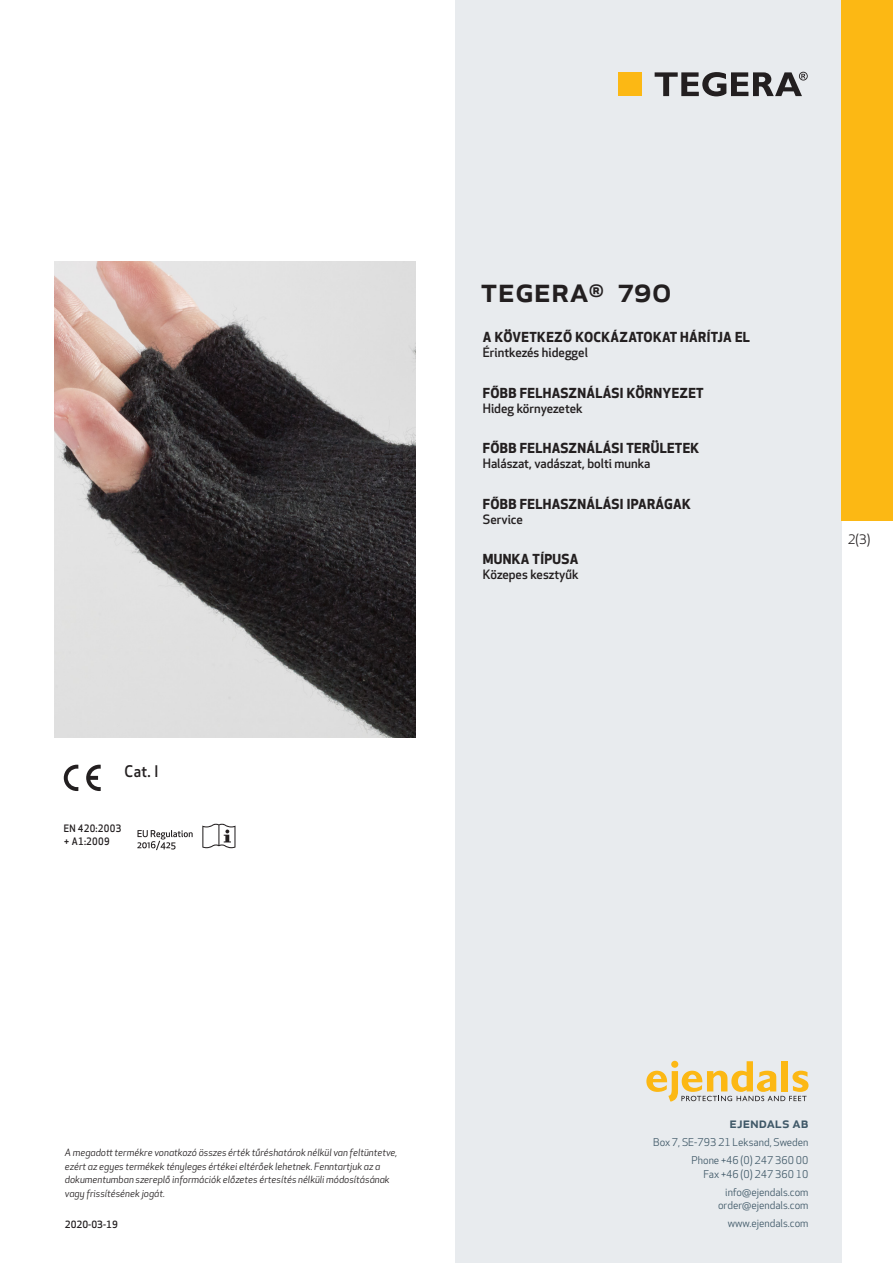
<style>
.page{position:relative;width:893px;height:1263px;background:#fff}
.page>*{position:absolute;margin:0;border:0;box-sizing:border-box;transform-origin:0 0}
.prodname{font:500 34.5px "Apex New";color:#231f20}
.Artikel{font:500 15.6px "Apex New";color:#231f20;scale:.95 1}
.t1{font:500 15px "Apex New";color:#405968}
.Funktion_body{font:700 13.5px "Apex New";letter-spacing:.025em;color:#231f20}
.t2{font:12.75px "Apex New";color:#231f20}
.Funktion_body-2{font:500 12.6px "Apex New";color:#231f20}
.t3{font:10.5px/18px "Apex New";color:#405968;text-align:right}
.t4{font:500 10.05px/13.5px "Apex New";letter-spacing:.025em;color:#231f20;scale:.95 1}
.t5{font:italic 9.75px/13.5px "Apex New";color:#231f20}
.Sidfot_datum{font:500 9.75px "Apex New";color:#231f20}
</style>
<div class="page">
<div style="left:455px;top:0;width:387px;height:1263px;background:#e8ebee"></div>
<svg style="left:646px;top:1061px;width:162px;height:40px"></svg>
<div style="left:842px;top:0;width:51px;height:520px;background:#fcb814"></div>
<div style="left:618px;top:72px;width:24px;height:24px;background:#fcb814"></div>
<svg style="left:655px;top:72px;width:153px;height:24px"></svg>
<svg style="left:86px;top:765px;width:15px;height:26px"></svg>
<svg style="left:64px;top:765px;width:14px;height:26px"></svg>
<svg style="left:137px;top:830px;width:56px;height:20px"></svg>
<svg style="left:202px;top:824px;width:33px;height:24px"></svg>
<img style="left:54px;top:261px;width:361px;height:477px">
<p class="Artikel" style="left:125px;top:761px;width:37px">Cat. I</p>
<p class="t4" style="left:64px;top:821px;width:62px">EN 420:2003 + A1:2009</p>
<p class="prodname" style="left:480px;top:266px;width:193px">TEGERA<sup>®</sup> 790</p>
<p class="Funktion_body" style="left:483px;top:327px;width:269px">A KÖVETKEZŐ KOCKÁZATOKAT HÁRÍTJA EL</p>
<p class="Funktion_body-2" style="left:483px;top:344px;width:107px">Érintkezés hideggel</p>
<p class="Funktion_body" style="left:483px;top:383px;width:222px">FŐBB FELHASZNÁLÁSI KÖRNYEZET</p>
<p class="Funktion_body-2" style="left:483px;top:399px;width:101px">Hideg környezetek</p>
<p class="Funktion_body" style="left:483px;top:438px;width:218px">FŐBB FELHASZNÁLÁSI TERÜLETEK</p>
<p class="Funktion_body-2" style="left:483px;top:455px;width:169px">Halászat, vadászat, bolti munka</p>
<p class="Funktion_body" style="left:483px;top:494px;width:209px">FŐBB FELHASZNÁLÁSI IPARÁGAK</p>
<p class="Funktion_body-2" style="left:483px;top:511px;width:42px">Service</p>
<p class="Funktion_body" style="left:483px;top:550px;width:97px">MUNKA TÍPUSA</p>
<p class="Funktion_body-2" style="left:483px;top:566px;width:97px">Közepes kesztyűk</p>
<p class="t2" style="left:848px;top:531px;width:24px">2(3)</p>
<p class="t5" style="left:65px;top:1146px;width:334px">A megadott termékre vonatkozó összes érték tűréshatárok nélkül van feltüntetve, ezért az egyes termékek tényleges értékei eltérőek lehetnek. Fenntartjuk az a dokumentumban szereplő információk előzetes értesítés nélküli módosításának vagy frissítésének jogát.</p>
<p class="Sidfot_datum" style="left:65px;top:1218px;width:54px">2020-03-19</p>
<h3 class="t1" style="left:729px;top:1113px;width:80px">ejendals ab</h3>
<p class="t3" style="left:653px;top:1133px;width:157px">Box 7, SE-793 21 Leksand, Sweden<br>Phone +46 (0) 247 360 00</p>
<p class="t3" style="left:703px;top:1165px;width:107px">Fax +46 (0) 247 360 10 info@ejendals.com</p>
<p class="t3" style="left:718px;top:1196px;width:92px">order@ejendals.com</p>
<p class="t3" style="left:728px;top:1215px;width:82px">www.ejendals.com</p>
</div>
